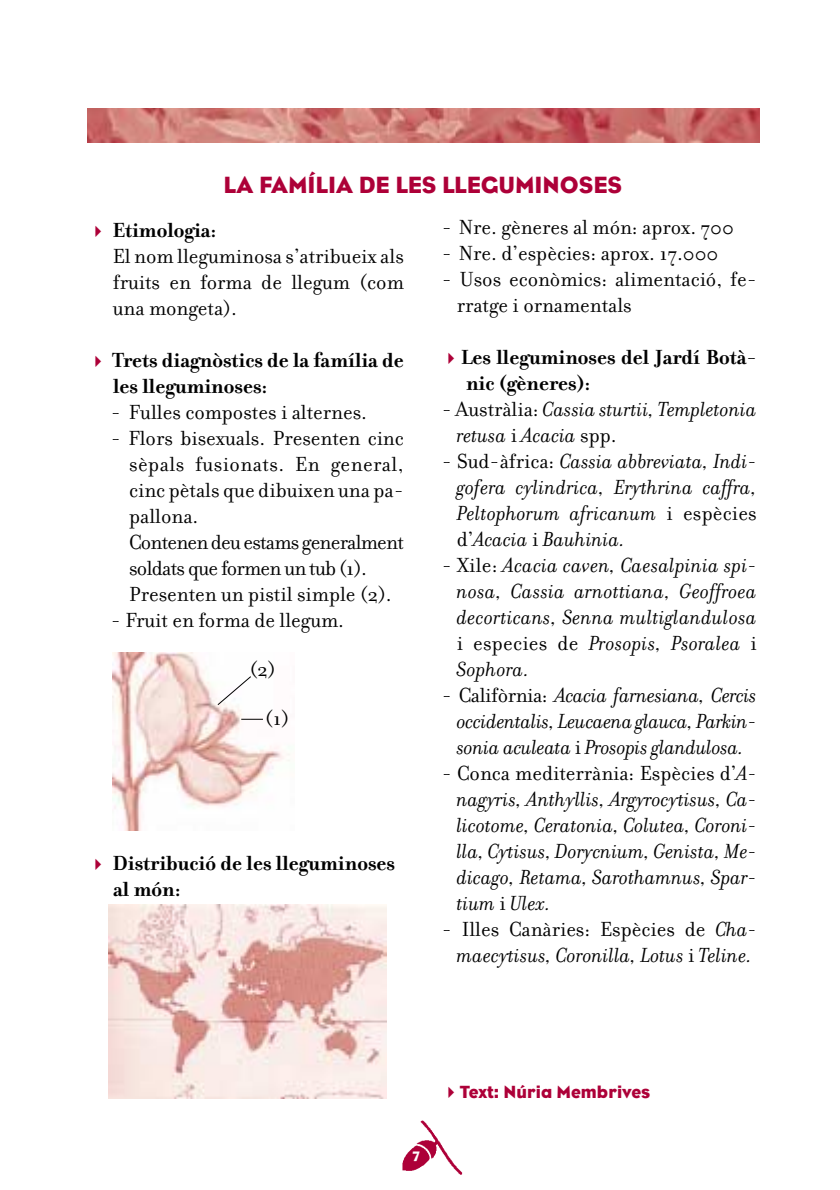
<style>
.page{position:relative;width:840px;height:1190px;background:#fff}
.page>*{position:absolute;margin:0;border:0;box-sizing:border-box;transform-origin:0 0}
.t1{font:24px "Eagle";color:#ad0038}
.t2{font:italic 22px/26px "Filosofia";color:#000;text-align:justify}
.t3{font:22px/26px "Filosofia";color:#000}
.t4{font:700 22px/26px "Filosofia";color:#000}
.t5{font:18px "Eagle";color:#ad0038}
.t6{font:14px "Eagle";color:#fff}
.s1{font-style:normal}
</style>
<div class="page">
<img style="left:402px;top:1120px;width:61px;height:55px">
<img style="left:87px;top:109px;width:672px;height:34px">
<img style="left:108px;top:905px;width:279px;height:193px">
<img style="left:113px;top:652px;width:177px;height:178px">
<svg style="left:241px;top:719px;width:22px;height:1px"></svg>
<svg style="left:217px;top:676px;width:35px;height:30px"></svg>
<p class="t1" style="left:224px;top:178px;width:400px">LA FAMÍLIA DE LES LLEGUMINOSES</p>
<p class="t4" style="left:113px;top:220px;width:106px">Etimologia:</p>
<p class="t3" style="left:113px;top:246px;width:292px;text-align:justify">El nom lleguminosa s’atribueix als fruits en forma de llegum (com una mongeta).</p>
<p class="t4" style="left:112px;top:350px;width:293px">Trets diagnòstics de la família de les lleguminoses:</p>
<p class="t3" style="left:111px;top:402px;width:258px">- Fulles compostes i alternes.</p>
<p class="t3" style="left:129px;top:428px;width:276px;text-indent:-18px">- Flors bisexuals. Presenten cinc sèpals fusionats. En general, cinc pètals que dibuixen una pa&shy;pallona.<br>Contenen deu estams generalment soldats que formen un tub (1).<br>Presenten un pistil simple (2).</p>
<p class="t3" style="left:111px;top:610px;width:235px">- Fruit en forma de llegum.</p>
<p class="t3" style="left:250px;top:659px;width:27px">(2)</p>
<p class="t3" style="left:265px;top:708px;width:26px">(1)</p>
<p class="t4" style="left:113px;top:853px;width:284px">Distribució de les lleguminoses al món:</p>
<p class="t3" style="left:442px;top:217px;width:294px">- Nre. gèneres al món: aprox. 700</p>
<p class="t3" style="left:442px;top:243px;width:278px">- Nre. d’espècies: aprox. 17.000</p>
<p class="t3" style="left:457px;top:269px;width:301px;text-indent:-15px">- Usos econòmics: alimentació, fe&shy;rratge i ornamentals</p>
<p class="t4" style="left:461px;top:347px;width:298px">Les lleguminoses del Jardí Botà&shy;nic (gèneres):</p>
<p class="t2" style="left:457px;top:399px;width:301px;text-indent:-15px"><span class="s1">- Austràlia:</span> Cassia sturtii, Templetonia retusa <span class="s1">i</span> Acacia <span class="s1">spp.</span></p>
<p class="t2" style="left:457px;top:451px;width:301px;text-indent:-15px"><span class="s1">- Sud-àfrica:</span> Cassia abbreviata, Indi&shy;gofera cylindrica, Erythrina caffra, Peltophorum africanum <span class="s1">i espècies d’</span>Acacia <span class="s1">i</span> Bauhinia.</p>
<p class="t2" style="left:457px;top:555px;width:301px;text-indent:-15px"><span class="s1">- Xile:</span> Acacia caven, Caesalpinia spi&shy;nosa, Cassia arnottiana, Geoffroea decorticans, Senna multiglandulosa <span class="s1">i especies de</span> Prosopis, Psoralea <span class="s1">i </span>Sophora.</p>
<p class="t2" style="left:457px;top:685px;width:301px;text-indent:-15px"><span class="s1">- Califòrnia:</span> Acacia farnesiana, Cercis occidentalis, Leucaena glauca, Parkin&shy;sonia aculeata <span class="s1">i</span> Prosopis glandulosa.</p>
<p class="t2" style="left:457px;top:763px;width:301px;text-indent:-15px"><span class="s1">- Conca mediterrània: Espècies d’</span>A&shy;nagyris, Anthyllis, Argyrocytisus, Ca&shy;licotome, Ceratonia, Colutea, Coroni&shy;lla, Cytisus, Dorycnium, Genista, Me&shy;dicago, Retama, Sarothamnus, Spar&shy;tium <span class="s1">i</span> Ulex.</p>
<p class="t2" style="left:442px;top:919px;width:316px;text-align:center"><span class="s1">- Illes Canàries: Espècies de</span> Cha&shy;maecytisus, Coronilla, Lotus <span class="s1">i</span> Teline.</p>
<p class="t6" style="left:413px;top:1152px;width:8px">7</p>
<p class="t5" style="left:460px;top:1087px;width:192px">Text: Núria Membrives</p>
</div>
